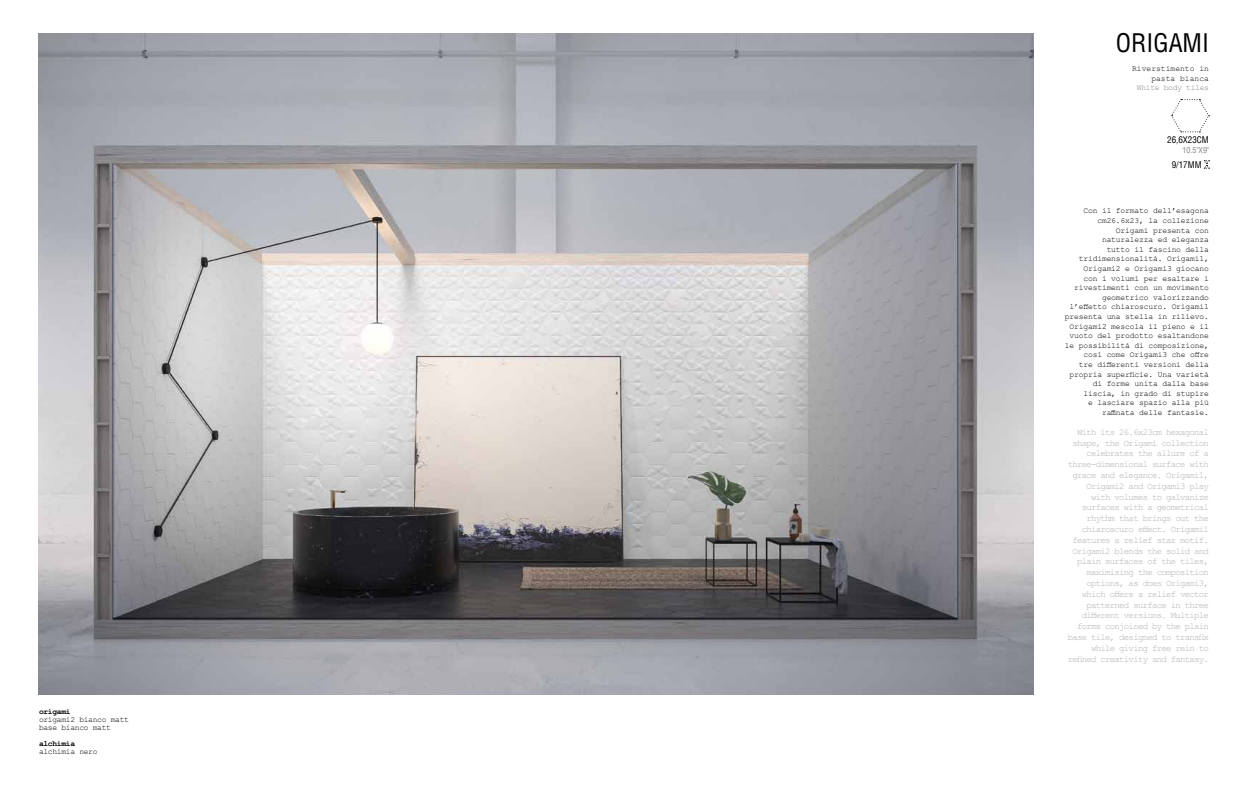
<style>
.page{position:relative;width:1248px;height:794px;background:#fff}
.page>*{position:absolute;margin:0;border:0;box-sizing:border-box;transform-origin:0 0}
.t1{font:condensed 25px "Helvetica LT";color:#000}
.t2{font:9px/10.8px "Courier New";letter-spacing:-.08em;color:#b3b2b2;text-align:right}
.t3{font:condensed 9px "Helvetica LT";color:#000}
.t4{font:8px/9.6px "Courier New";letter-spacing:-.02em;color:#000;text-align:right}
.t5{font:8px/8px "Courier New";letter-spacing:-.04em;color:#000}
.t6{font:8px/9.6px "Courier New";color:#000;text-align:right}
.t7{font:700 8px "Courier New";letter-spacing:-.04em;color:#000}
.t8{font:8px "Courier New";letter-spacing:-.04em;color:#878787}
.t9{font:condensed 8px "Helvetica LT";color:#878787}
</style>
<div class="page">
<img style="left:39px;top:33px;width:994px;height:661px">
<svg style="left:1203px;top:160px;width:6px;height:9px"></svg>
<svg style="left:1171px;top:99px;width:38px;height:33px"></svg>
<p class="t7" style="left:39px;top:706px;width:33px">origami</p>
<p class="t5" style="left:39px;top:715px;width:91px">origami2 bianco matt base bianco matt</p>
<p class="t7" style="left:39px;top:738px;width:38px">alchimia</p>
<p class="t5" style="left:39px;top:747px;width:60px">alchimia nero</p>
<h1 class="t1" style="left:1115px;top:27px;width:95px">ORIGAMI</h1>
<p class="t6" style="left:1131px;top:63px;width:78px">Riverstimento in pasta bianca</p>
<p class="t8" style="left:1136px;top:83px;width:73px">White body tiles</p>
<p class="t3" style="left:1167px;top:134px;width:43px">26,6X23CM</p>
<p class="t9" style="left:1182px;top:145px;width:28px">10.5"X9"</p>
<p class="t3" style="left:1171px;top:159px;width:32px">9/17MM</p>
<p class="t4" style="left:1064px;top:206px;width:146px">Con il formato dell’esagona cm26.6x23, la collezione<br>Origami presenta con naturalezza ed eleganza<br>tutto il fascino della tridimensionalità. Origami1,<br>Origami2 e Origami3 giocano<br>con i volumi per esaltare i rivestimenti con un movimento geometrico valorizzando l’effetto chiaroscuro. Origami1 presenta una stella in rilievo.<br>Origami2 mescola il pieno e il vuoto del prodotto esaltandone le possibilità di composizione, così come Origami3 che offre<br>tre differenti versioni della propria superficie. Una varietà di forme unita dalla base liscia, in grado di stupire<br>e lasciare spazio alla più raffinata delle fantasie.</p>
<p class="t2" style="left:1067px;top:426px;width:143px">With its 26.6x23cm hexagonal shape, the Origami collection celebrates the allure of a three-dimensional surface with grace and elegance. Origami1,<br>Origami2 and Origami3 play with volumes to galvanize surfaces with a geometrical rhythm that brings out the chiaroscuro effect. Origami1 features a relief star motif.<br>Origami2 blends the solid and plain surfaces of the tiles, maximising the composition options, as does Origami3, which offers a relief vector patterned surface in three different versions. Multiple forms conjoined by the plain base tile, designed to transfix while giving free rein to refined creativity and fantasy.</p>
</div>
